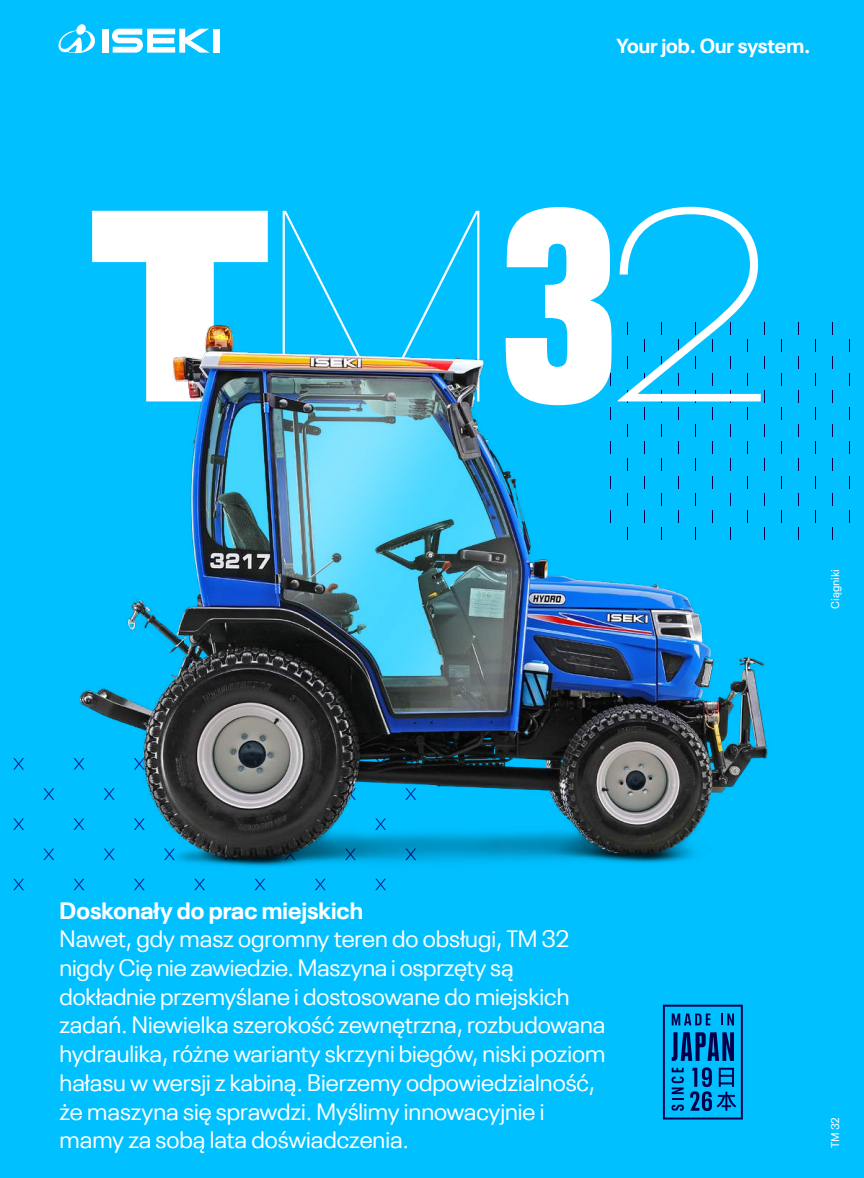
<style>
.page{position:relative;width:864px;height:1178px;background:#fff}
.page>*{position:absolute;margin:0;border:0;box-sizing:border-box;transform-origin:0 0}
.t1{font:900 expanded 270px "Neue Plak";color:#fff}
.t2{font:23.7px/28.7px "Neue Plak";color:#fff}
.t3{font:700 23.7px "Neue Plak";color:#fff}
.t4{font:700 20.25px "Neue Plak";color:#fff}
.t5{font:11.25px "Neue Plak Text";color:#fff}
.s1{font-weight:200}
.s2{font-stretch:condensed}
.s3{font-weight:100}
</style>
<div class="page">
<div style="left:0;top:0;width:863px;height:1178px;background:#00c0ff"></div>
<svg style="left:58px;top:24px;width:37px;height:30px"></svg>
<div style="left:102px;top:29px;width:6px;height:24px;background:#fff"></div>
<div style="left:214px;top:29px;width:6px;height:24px;background:#fff"></div>
<svg style="left:112px;top:29px;width:97px;height:24px"></svg>
<img style="left:13px;top:322px;width:837px;height:569px">
<svg style="left:662px;top:1005px;width:80px;height:114px"></svg>
<p class="t4" style="left:616px;top:29px;width:195px">Your job. Our system.</p>
<h1 class="t1" style="left:89px;top:70px;width:686px">T<span class="s1">M</span><span class="s2">3</span><span class="s3">2</span></h1>
<p class="t5" style="left:825px;top:609px;width:42px;rotate:-90deg">Ciągniki</p>
<p class="t3" style="left:60px;top:891px;width:305px">Doskonały do prac miejskich</p>
<p class="t2" style="left:60px;top:922px;width:547px">Nawet, gdy masz ogromny teren do obsługi, TM 32 nigdy Cię nie zawiedzie. Maszyna i osprzęty są dokładnie przemyślane i dostosowane do miejskich zadań. Niewielka szerokość zewnętrzna, rozbudowana hydraulika, różne warianty skrzyni biegów, niski poziom hałasu w wersji z kabiną. Bierzemy odpowiedzialność, że maszyna się sprawdzi. Myślimy innowacyjnie i mamy za sobą lata doświadczenia.</p>
<p class="t5" style="left:825px;top:1148px;width:33px;rotate:-90deg">TM 32</p>
</div>
